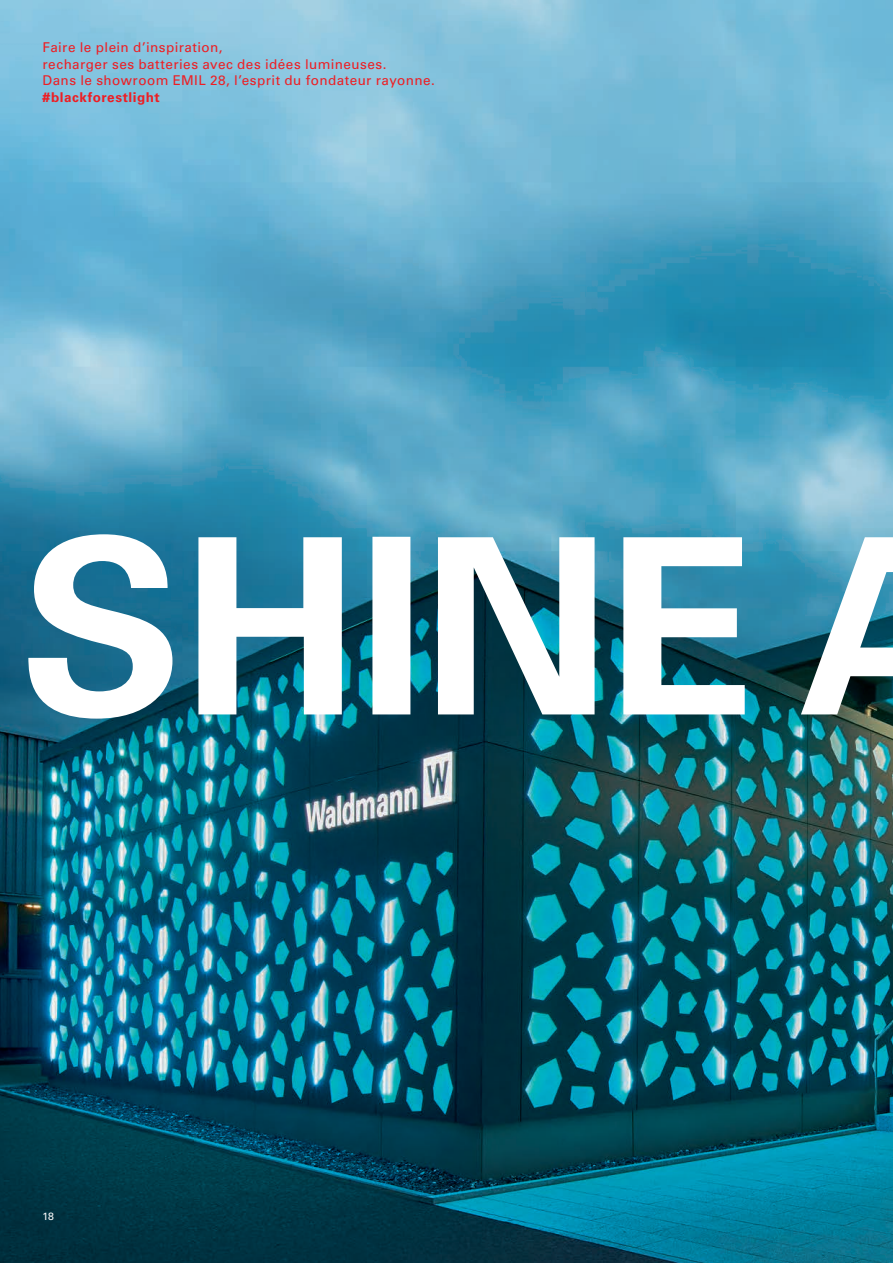
<style>
.page{position:relative;width:893px;height:1263px;background:#fff}
.page>*{position:absolute;margin:0;border:0;box-sizing:border-box;transform-origin:0 0}
.FRA_Inhalt_Showroom{font:13.5px/16.5px "Univers LT Pro 55 Roman";letter-spacing:.035em;color:#ee1d23}
.FRA_Inhalt_Showroom-2{font:700 13.5px "Univers LT Pro 65";letter-spacing:.035em;color:#ee1d23}
.t1{font:10.5px "Univers LT Pro 55 Roman";color:#fff}
</style>
<div class="page">
<img style="left:0;top:0;width:893px;height:1263px">
<svg style="left:28px;top:534px;width:717px;height:185px"></svg>
<svg style="left:801px;top:537px;width:92px;height:177px"></svg>
<p class="FRA_Inhalt_Showroom" style="left:43px;top:39px;width:346px">Faire le plein d’inspiration,<br>recharger ses batteries avec des idées lumineuses.</p>
<p class="FRA_Inhalt_Showroom" style="left:43px;top:72px;width:394px">Dans le showroom EMIL 28, l’esprit du fondateur rayonne.</p>
<p class="FRA_Inhalt_Showroom-2" style="left:43px;top:89px;width:119px">#blackforestlight</p>
<p class="t1" style="left:43px;top:1210px;width:13px">18</p>
</div>
